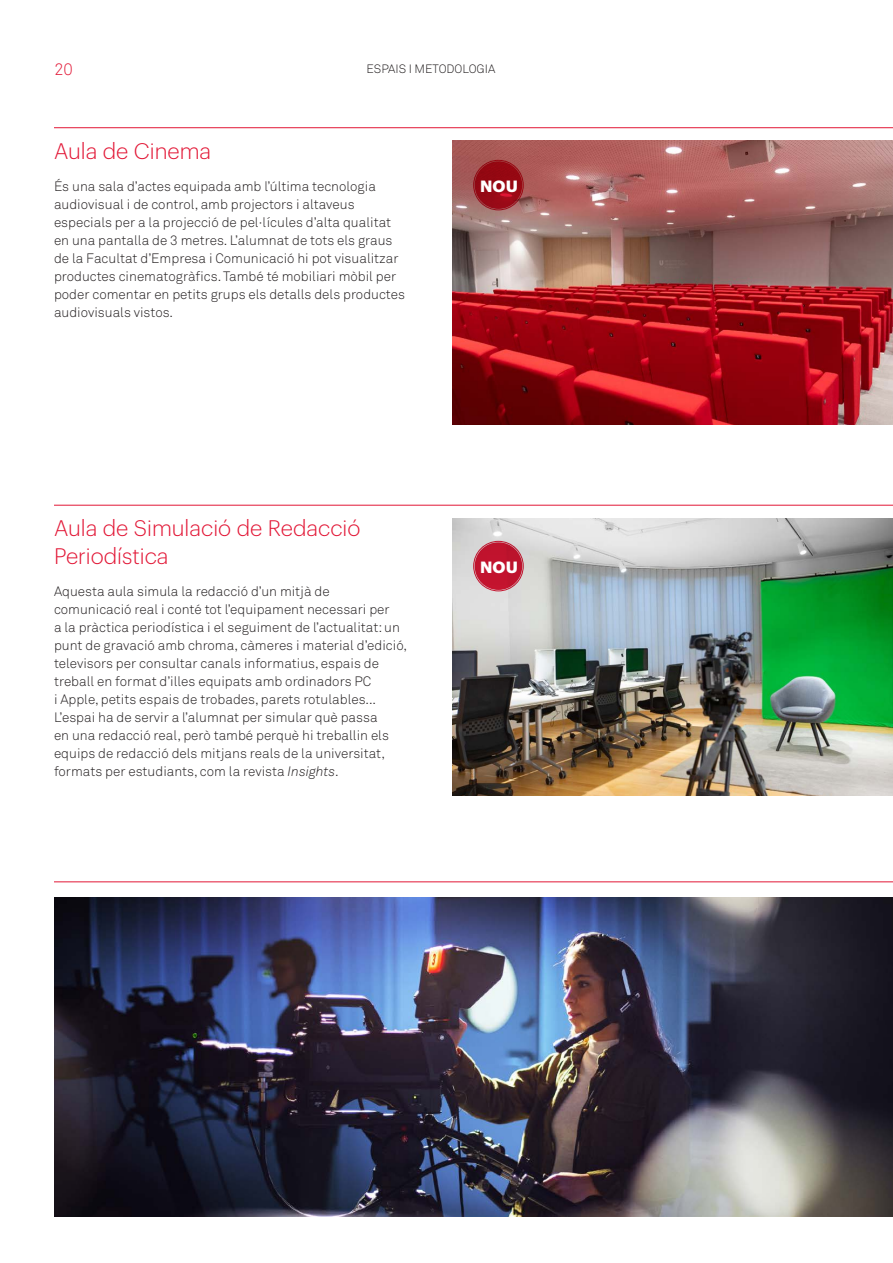
<style>
.page{position:relative;width:893px;height:1263px;background:#fff}
.page>*{position:absolute;margin:0;border:0;box-sizing:border-box;transform-origin:0 0}
.t1{font:300 22.05px/28px "Graphik";color:#e21736}
.t2{font:16.5px "Akkurat Light Pro";color:#e21736}
.t3{font:700 15.9px "Graphik";color:#fff}
.t4{font:13.5px/18px "Akkurat Light Pro";color:#231f20}
.t5{font:12px "Akkurat Light Pro";color:#231f20}
.s1{font-style:italic}
</style>
<div class="page">
<hr style="left:54px;top:127px;width:839px;height:1px;background:#e21736">
<hr style="left:54px;top:505px;width:839px;height:1px;background:#e21736">
<img style="left:452px;top:140px;width:441px;height:284px">
<img style="left:452px;top:518px;width:441px;height:277px">
<hr style="left:54px;top:881px;width:839px;height:1px;background:#e21736">
<img style="left:54px;top:897px;width:839px;height:319px">
<div style="left:475px;top:542px;width:47px;height:48px;background:#c1132e;border-radius:50%"></div>
<div style="left:473px;top:541px;width:50px;height:50px;border:1px solid #e21736;border-radius:50%"></div>
<svg style="left:475px;top:161px;width:47px;height:48px;fill:#960813"></svg>
<div style="left:473px;top:160px;width:50px;height:50px;border:1px solid #e21736;border-radius:50%"></div>
<p class="t2" style="left:54px;top:59px;width:20px">20</p>
<p class="t5" style="left:367px;top:61px;width:130px">ESPAIS I METODOLOGIA</p>
<p class="t1" style="left:54px;top:135px;width:159px">Aula de Cinema</p>
<p class="t4" style="left:54px;top:177px;width:352px">És una sala d’actes equipada amb l’última tecnologia audiovisual i de control, amb projectors i altaveus especials per a la projecció de pel·lícules d’alta qualitat en una pantalla de 3 metres. L’alumnat de tots els graus de la Facultat d’Empresa i Comunicació hi pot visualitzar productes cinematogràfics. També té mobiliari mòbil per poder comentar en petits grups els detalls dels productes audiovisuals vistos.</p>
<p class="t3" style="left:480px;top:174px;width:39px">NOU</p>
<p class="t1" style="left:54px;top:512px;width:308px">Aula de Simulació de Redacció<br>Periodística</p>
<p class="t4" style="left:54px;top:583px;width:355px">Aquesta aula simula la redacció d’un mitjà de comunicació real i conté tot l’equipament necessari per<br>a la pràctica periodística i el seguiment de l’actualitat: un punt de gravació amb chroma, càmeres i material d’edició, televisors per consultar canals informatius, espais de treball en format d’illes equipats amb ordinadors PC<br>i Apple, petits espais de trobades, parets rotulables...<br>L’espai ha de servir a l’alumnat per simular què passa<br>en una redacció real, però també perquè hi treballin els equips de redacció dels mitjans reals de la universitat, formats per estudiants, com la revista <span class="s1">Insights</span>.</p>
<p class="t3" style="left:480px;top:555px;width:39px">NOU</p>
</div>
